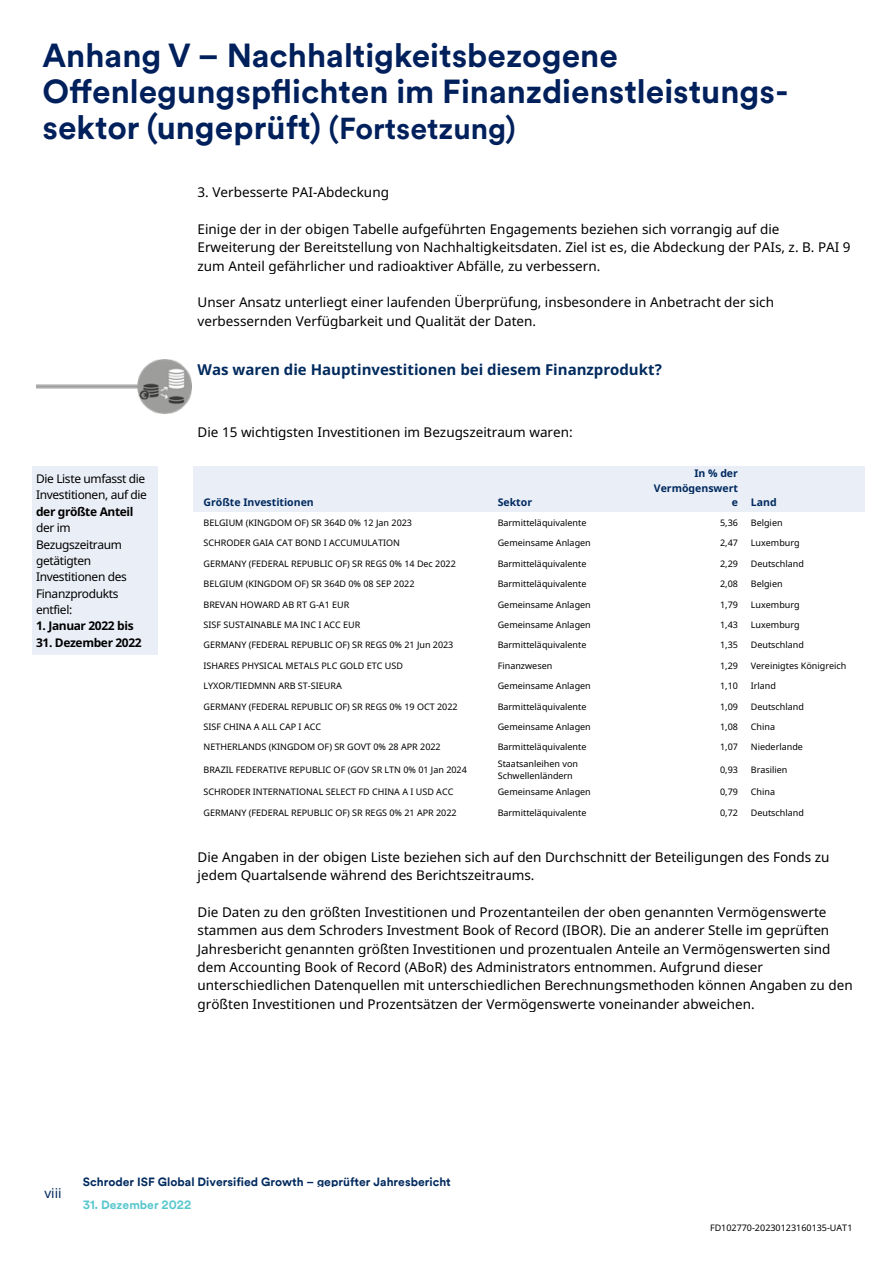
<style>
.page{position:relative;width:893px;height:1263px;background:#fff}
.page>*{position:absolute;margin:0;border:0;box-sizing:border-box;transform-origin:0 0}
.t1{font:700 33px/36px "Schroders Circular";color:#00205c}
.t2{font:700 15px "Noto Sans";color:#002a5e}
.t3{font:13.5px/18.5px "Noto Sans";color:#000}
.t4{font:13.5px "Noto Sans";color:#002a5e}
.t5{font:12px/16.4px "Noto Sans";letter-spacing:-.03em;color:#000}
.t6{font:700 12px "Schroders Circular TT";color:#002a5e}
.t7{font:700 12px "Noto Sans";letter-spacing:-.03em;color:#000}
.t8{font:700 12px "Schroders Circular TT";color:#57c7cd}
.t9{font:700 10.5px "Noto Sans";color:#002a5e}
.t10{font:9px/12.3px "Noto Sans";color:#000}
.s1{font-size:30px}
</style>
<div class="page">
<div style="left:32px;top:466px;width:125px;height:188px;background:#eaeef7"></div>
<div style="left:193px;top:466px;width:10px;height:46px;background:#eaeef7"></div>
<div style="left:203px;top:466px;width:295px;height:46px;background:#eaeef7"></div>
<div style="left:498px;top:466px;width:155px;height:46px;background:#eaeef7"></div>
<div style="left:653px;top:466px;width:98px;height:46px;background:#eaeef7"></div>
<div style="left:751px;top:466px;width:104px;height:46px;background:#eaeef7"></div>
<div style="left:855px;top:466px;width:10px;height:46px;background:#eaeef7"></div>
<img style="left:36px;top:359px;width:155px;height:55px">
<h1 class="t1" style="left:43px;top:36px;width:748px">Anhang V – Nachhaltigkeitsbezogene<br>Offenlegungspflichten im Finanzdienstleistungs&shy;sektor (ungeprüft) <span class="s1">(Fortsetzung)</span></h1>
<h3 class="t3" style="left:198px;top:183px;width:193px">3. Verbesserte PAI-Abdeckung</h3>
<p class="t3" style="left:198px;top:219px;width:655px">Einige der in der obigen Tabelle aufgeführten Engagements beziehen sich vorrangig auf die<br>Erweiterung der Bereitstellung von Nachhaltigkeitsdaten. Ziel ist es, die Abdeckung der PAIs, z. B. PAI 9 zum Anteil gefährlicher und radioaktiver Abfälle, zu verbessern.</p>
<h3 class="t3" style="left:198px;top:293px;width:578px">Unser Ansatz unterliegt einer laufenden Überprüfung, insbesondere in Anbetracht der sich verbessernden Verfügbarkeit und Qualität der Daten.</h3>
<h2 class="t2" style="left:198px;top:359px;width:466px">Was waren die Hauptinvestitionen bei diesem Finanzprodukt?</h2>
<h3 class="t5" style="left:36px;top:470px;width:112px">Die Liste umfasst die<br>Investitionen, auf die</h3>
<h3 class="t7" style="left:36px;top:503px;width:99px">der größte Anteil</h3>
<h3 class="t5" style="left:36px;top:519px;width:92px">der im<br>Bezugszeitraum getätigten<br>Investitionen des<br>Finanzprodukts entfiel:</h3>
<h3 class="t7" style="left:36px;top:617px;width:99px">1. Januar 2022 bis</h3>
<h3 class="t7" style="left:36px;top:634px;width:107px">31. Dezember 2022</h3>
<h3 class="t3" style="left:198px;top:422px;width:377px">Die 15 wichtigsten Investitionen im Bezugszeitraum waren:</h3>
<p class="t9" style="left:203px;top:495px;width:112px">Größte Investitionen</p>
<p class="t9" style="left:498px;top:495px;width:36px">Sektor</p>
<p class="t9" style="left:694px;top:466px;width:45px">In % der</p>
<p class="t9" style="left:654px;top:480px;width:86px">Vermögenswert</p>
<p class="t9" style="left:732px;top:495px;width:47px">e Land</p>
<p class="t10" style="left:203px;top:516px;width:210px">BELGIUM (KINGDOM OF) SR 364D 0% 12 Jan 2023</p>
<p class="t10" style="left:498px;top:516px;width:90px">Barmitteläquivalente</p>
<p class="t10" style="left:720px;top:516px;width:19px">5,36</p>
<p class="t10" style="left:751px;top:516px;width:33px">Belgien</p>
<p class="t10" style="left:203px;top:537px;width:198px">SCHRODER GAIA CAT BOND I ACCUMULATION</p>
<p class="t10" style="left:498px;top:537px;width:95px">Gemeinsame Anlagen</p>
<p class="t10" style="left:720px;top:537px;width:19px">2,47</p>
<p class="t10" style="left:751px;top:537px;width:50px">Luxemburg</p>
<p class="t10" style="left:203px;top:557px;width:254px">GERMANY (FEDERAL REPUBLIC OF) SR REGS 0% 14 Dec 2022</p>
<p class="t10" style="left:498px;top:557px;width:90px">Barmitteläquivalente</p>
<p class="t10" style="left:720px;top:557px;width:19px">2,29</p>
<p class="t10" style="left:751px;top:557px;width:55px">Deutschland</p>
<p class="t10" style="left:203px;top:577px;width:212px">BELGIUM (KINGDOM OF) SR 364D 0% 08 SEP 2022</p>
<p class="t10" style="left:498px;top:577px;width:90px">Barmitteläquivalente</p>
<p class="t10" style="left:720px;top:577px;width:19px">2,08</p>
<p class="t10" style="left:751px;top:577px;width:33px">Belgien</p>
<p class="t10" style="left:203px;top:598px;width:147px">BREVAN HOWARD AB RT G-A1 EUR</p>
<p class="t10" style="left:498px;top:598px;width:95px">Gemeinsame Anlagen</p>
<p class="t10" style="left:720px;top:598px;width:19px">1,79</p>
<p class="t10" style="left:751px;top:598px;width:50px">Luxemburg</p>
<p class="t10" style="left:203px;top:618px;width:158px">SISF SUSTAINABLE MA INC I ACC EUR</p>
<p class="t10" style="left:498px;top:618px;width:95px">Gemeinsame Anlagen</p>
<p class="t10" style="left:720px;top:618px;width:19px">1,43</p>
<p class="t10" style="left:751px;top:618px;width:50px">Luxemburg</p>
<p class="t10" style="left:203px;top:639px;width:251px">GERMANY (FEDERAL REPUBLIC OF) SR REGS 0% 21 Jun 2023</p>
<p class="t10" style="left:498px;top:639px;width:90px">Barmitteläquivalente</p>
<p class="t10" style="left:720px;top:639px;width:19px">1,35</p>
<p class="t10" style="left:751px;top:639px;width:55px">Deutschland</p>
<p class="t10" style="left:203px;top:659px;width:201px">ISHARES PHYSICAL METALS PLC GOLD ETC USD</p>
<p class="t10" style="left:498px;top:659px;width:56px">Finanzwesen</p>
<p class="t10" style="left:720px;top:659px;width:19px">1,29</p>
<p class="t10" style="left:751px;top:659px;width:97px">Vereinigtes Königreich</p>
<p class="t10" style="left:203px;top:680px;width:140px">LYXOR/TIEDMNN ARB ST-SIEURA</p>
<p class="t10" style="left:498px;top:680px;width:95px">Gemeinsame Anlagen</p>
<p class="t10" style="left:720px;top:680px;width:19px">1,10</p>
<p class="t10" style="left:751px;top:680px;width:27px">Irland</p>
<p class="t10" style="left:203px;top:700px;width:256px">GERMANY (FEDERAL REPUBLIC OF) SR REGS 0% 19 OCT 2022</p>
<p class="t10" style="left:498px;top:700px;width:90px">Barmitteläquivalente</p>
<p class="t10" style="left:720px;top:700px;width:19px">1,09</p>
<p class="t10" style="left:751px;top:700px;width:55px">Deutschland</p>
<p class="t10" style="left:203px;top:720px;width:119px">SISF CHINA A ALL CAP I ACC</p>
<p class="t10" style="left:498px;top:720px;width:95px">Gemeinsame Anlagen</p>
<p class="t10" style="left:720px;top:720px;width:19px">1,08</p>
<p class="t10" style="left:751px;top:720px;width:26px">China</p>
<p class="t10" style="left:203px;top:741px;width:239px">NETHERLANDS (KINGDOM OF) SR GOVT 0% 28 APR 2022</p>
<p class="t10" style="left:498px;top:741px;width:90px">Barmitteläquivalente</p>
<p class="t10" style="left:720px;top:741px;width:19px">1,07</p>
<p class="t10" style="left:751px;top:741px;width:54px">Niederlande</p>
<p class="t10" style="left:203px;top:763px;width:265px">BRAZIL FEDERATIVE REPUBLIC OF (GOV SR LTN 0% 01 Jan 2024</p>
<p class="t10" style="left:498px;top:757px;width:82px">Staatsanleihen von<br>Schwellenländern</p>
<p class="t10" style="left:720px;top:763px;width:19px">0,93</p>
<p class="t10" style="left:751px;top:763px;width:38px">Brasilien</p>
<p class="t10" style="left:203px;top:786px;width:251px">SCHRODER INTERNATIONAL SELECT FD CHINA A I USD ACC</p>
<p class="t10" style="left:498px;top:786px;width:95px">Gemeinsame Anlagen</p>
<p class="t10" style="left:720px;top:786px;width:19px">0,79</p>
<p class="t10" style="left:751px;top:786px;width:26px">China</p>
<p class="t10" style="left:203px;top:806px;width:255px">GERMANY (FEDERAL REPUBLIC OF) SR REGS 0% 21 APR 2022</p>
<p class="t10" style="left:498px;top:806px;width:90px">Barmitteläquivalente</p>
<p class="t10" style="left:720px;top:806px;width:19px">0,72</p>
<p class="t10" style="left:751px;top:806px;width:55px">Deutschland</p>
<h3 class="t3" style="left:198px;top:847px;width:633px">Die Angaben in der obigen Liste beziehen sich auf den Durchschnitt der Beteiligungen des Fonds zu jedem Quartalsende während des Berichtszeitraums.</h3>
<p class="t3" style="left:198px;top:902px;width:657px">Die Daten zu den größten Investitionen und Prozentanteilen der oben genannten Vermögenswerte stammen aus dem Schroders Investment Book of Record (IBOR). Die an anderer Stelle im geprüften Jahresbericht genannten größten Investitionen und prozentualen Anteile an Vermögenswerten sind dem Accounting Book of Record (ABoR) des Administrators entnommen. Aufgrund dieser unterschiedlichen Datenquellen mit unterschiedlichen Berechnungsmethoden können Angaben zu den größten Investitionen und Prozentsätzen der Vermögenswerte voneinander abweichen.</p>
<h3 class="t4" style="left:44px;top:1184px;width:19px">viii</h3>
<h3 class="t6" style="left:83px;top:1173px;width:369px">Schroder ISF Global Diversified Growth – geprüfter Jahresbericht</h3>
<h3 class="t8" style="left:83px;top:1196px;width:110px">31. Dezember 2022</h3>
<p class="t10" style="left:710px;top:1221px;width:144px">FD102770-20230123160135-UAT1</p>
</div>
